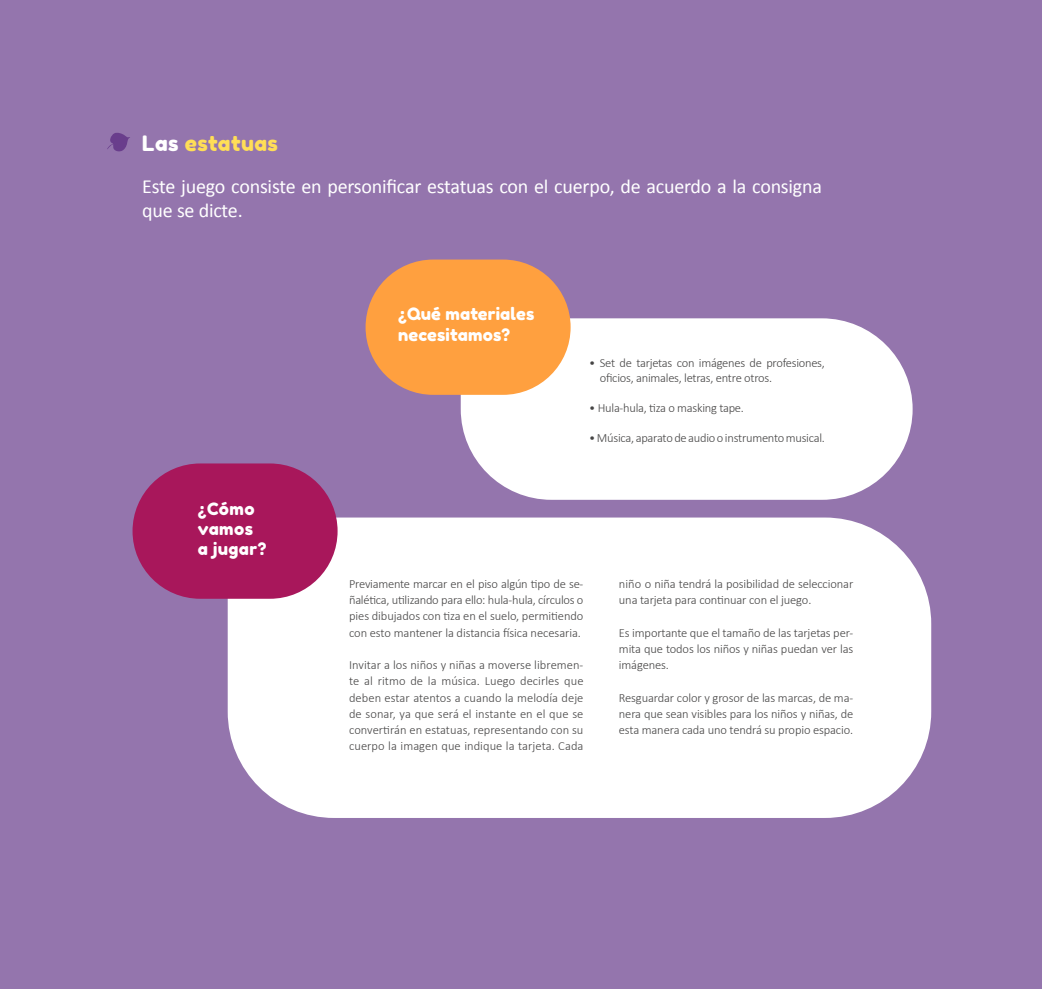
<style>
.page{position:relative;width:1042px;height:989px;background:#9475ad}
.page>*{position:absolute;margin:0;border:0;box-sizing:border-box;transform-origin:0 0}
.t1{font:21.25px "Fredoka One";letter-spacing:.02em;color:#ffde57}
.t2{font:20px/24px "Calibri";letter-spacing:-.01em;color:#fff}
.t3{font:17px/20.4px "Fredoka One";letter-spacing:.01em;color:#fff}
.t4{font:300 12.5px/16.2px "Calibri";letter-spacing:-.01em;color:#454444;text-align:justify}
.s1{color:#fff}
</style>
<div class="page">
<svg style="left:461px;top:318px;width:451px;height:182px;background:#f7f5f8"></svg>
<div style="left:228px;top:517px;width:703px;height:301px;background:#fff"></div>
<svg style="left:107px;top:132px;width:23px;height:20px"></svg>
<div style="left:365px;top:259px;width:205px;height:136px;background:#ffa03f;border-radius:68px"></div>
<div style="left:133px;top:463px;width:205px;height:136px;background:#a8175b;border-radius:68px"></div>
<h1 class="t1" style="left:142px;top:130px;width:137px"><span class="s1">Las</span> estatuas</h1>
<h2 class="t2" style="left:142px;top:174px;width:681px">Este juego consiste en personificar estatuas con el cuerpo, de acuerdo a la consigna que se dicte.</h2>
<h3 class="t3" style="left:198px;top:498px;width:70px">¿Cómo vamos a jugar?</h3>
<h3 class="t3" style="left:398px;top:304px;width:138px">¿Qué materiales necesitamos?</h3>
<p class="t4" style="left:600px;top:355px;width:227px;line-height:15px;text-indent:-11px">• Set de tarjetas con imágenes de profesiones, oficios, animales, letras, entre otros.</p>
<p class="t4" style="left:589px;top:399px;width:156px">• Hula-hula, tiza o masking tape.</p>
<p class="t4" style="left:589px;top:429px;width:237px">• Música, aparato de audio o instrumento musical.</p>
<p class="t4" style="left:349px;top:575px;width:236px">Previamente marcar en el piso algún tipo de se&shy;ñalética, utilizando para ello: hula-hula, círculos o pies dibujados con tiza en el suelo, permitiendo con esto mantener la distancia física necesaria.</p>
<p class="t4" style="left:349px;top:656px;width:236px">Invitar a los niños y niñas a moverse libremen&shy;te al ritmo de la música. Luego decirles que deben estar atentos a cuando la melodía deje de sonar, ya que será el instante en el que se convertirán en estatuas, representando con su cuerpo la imagen que indique la tarjeta. Cada</p>
<p class="t4" style="left:619px;top:575px;width:236px">niño o niña tendrá la posibilidad de seleccionar una tarjeta para continuar con el juego.</p>
<p class="t4" style="left:619px;top:623px;width:236px">Es importante que el tamaño de las tarjetas per&shy;mita que todos los niños y niñas puedan ver las imágenes.</p>
<p class="t4" style="left:619px;top:688px;width:236px">Resguardar color y grosor de las marcas, de ma&shy;nera que sean visibles para los niños y niñas, de esta manera cada uno tendrá su propio espacio.</p>
</div>
